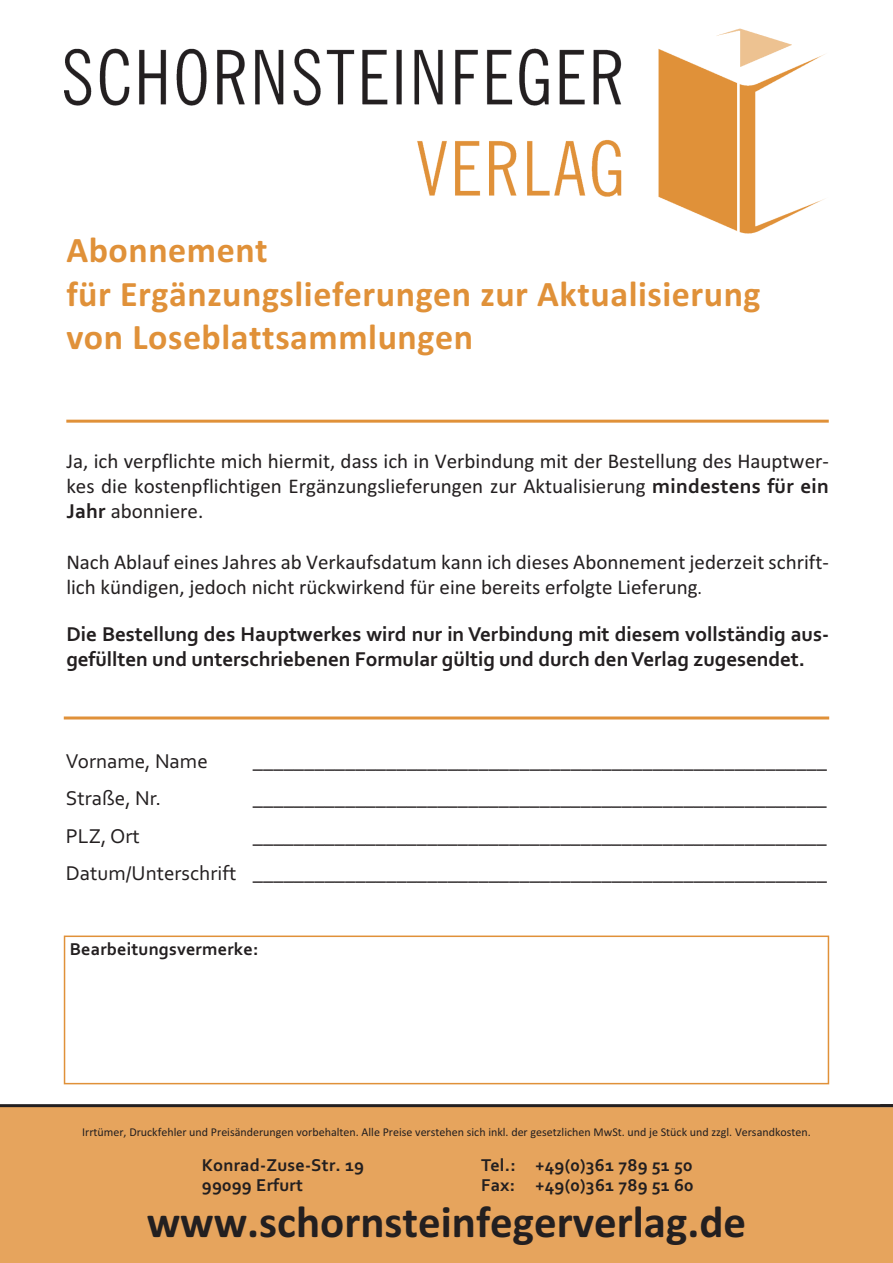
<style>
.page{position:relative;width:893px;height:1263px;background:#fff}
.page>*{position:absolute;margin:0;border:0;box-sizing:border-box;transform-origin:0 0}
.t1{font:700 45px "Calibri";color:#231f20}
.t2{font:700 36px/43.5px "Calibri";letter-spacing:.015em;color:#e09139}
.t3{font:21px/25.2px "Calibri";color:#231f20;text-align:justify}
.t4{font:21px/37.5px "Corbel";color:#231f20;text-align:right}
.t5{font:700 21px/25.2px "Corbel";color:#231f20}
.t6{font:700 18px/19.5px "Corbel";letter-spacing:.015em;color:#231f20}
.t7{font:12px "Calibri";color:#231f20}
.s1{font-family:"Corbel";font-weight:700}
.s2{font-size:18px}
</style>
<div class="page">
<div style="left:0;top:1107px;width:893px;height:156px;background:#e6a45d"></div>
<hr style="left:0;top:1104px;width:893px;height:3px;background:#231f20">
<hr style="left:64px;top:716px;width:765px;height:3px;background:#e09139">
<hr style="left:66px;top:420px;width:763px;height:3px;background:#e09139">
<div style="left:64px;top:935px;width:765px;height:149px;border:2px solid #e09139"></div>
<img style="left:64px;top:28px;width:761px;height:206px">
<h2 class="t2" style="left:66px;top:232px;width:696px">Abonnement<br>für Ergänzungslieferungen zur Aktualisierung von Loseblattsammlungen</h2>
<p class="t3" style="left:66px;top:450px;width:764px">Ja, ich verpflichte mich hiermit, dass ich in Verbindung mit der Bestellung des Hauptwer&shy;kes die kostenpflichtigen Ergänzungslieferungen zur Aktualisierung <span class="s1">mindestens für ein Jahr</span> abonniere.</p>
<p class="t3" style="left:66px;top:551px;width:764px">Nach Ablauf eines Jahres ab Verkaufsdatum kann ich dieses Abonnement jederzeit schrift&shy;lich kündigen, jedoch nicht rückwirkend für eine bereits erfolgte Lieferung<span class="s2">.</span></p>
<p class="t5" style="left:66px;top:623px;width:764px">Die Bestellung des Hauptwerkes wird nur in Verbindung mit diesem vollständig aus&shy;gefüllten und unterschriebenen Formular gültig und durch den Verlag zugesendet.</p>
<p class="t4" style="left:66px;top:742px;width:143px">Vorname, Name</p>
<p class="t4" style="left:66px;top:779px;width:97px">Straße, Nr.</p>
<p class="t4" style="left:253px;top:742px;width:575px">________________________________________________________</p>
<p class="t4" style="left:253px;top:779px;width:575px">________________________________________________________</p>
<p class="t4" style="left:66px;top:817px;width:75px">PLZ, Ort</p>
<p class="t4" style="left:66px;top:817px;width:762px">________________________________________________________<br>Datum/Unterschrift ________________________________________________________</p>
<p class="t6" style="left:70px;top:941px;width:190px">Bearbeitungsvermerke:</p>
<p class="t7" style="left:82px;top:1128px;width:730px">Irrtümer, Druckfehler und Preisänderungen vorbehalten. Alle Preise verstehen sich inkl. der gesetzlichen MwSt. und je Stück und zzgl. Versandkosten.</p>
<p class="t6" style="left:202px;top:1157px;width:164px">Konrad-Zuse-Str. 19<br>99099 Erfurt</p>
<p class="t6" style="left:481px;top:1157px;width:214px">Tel.: +49(0)361 789 51 50<br>Fax: +49(0)361 789 51 60</p>
<h1 class="t1" style="left:147px;top:1206px;width:601px">www.schornsteinfegerverlag.de</h1>
</div>
